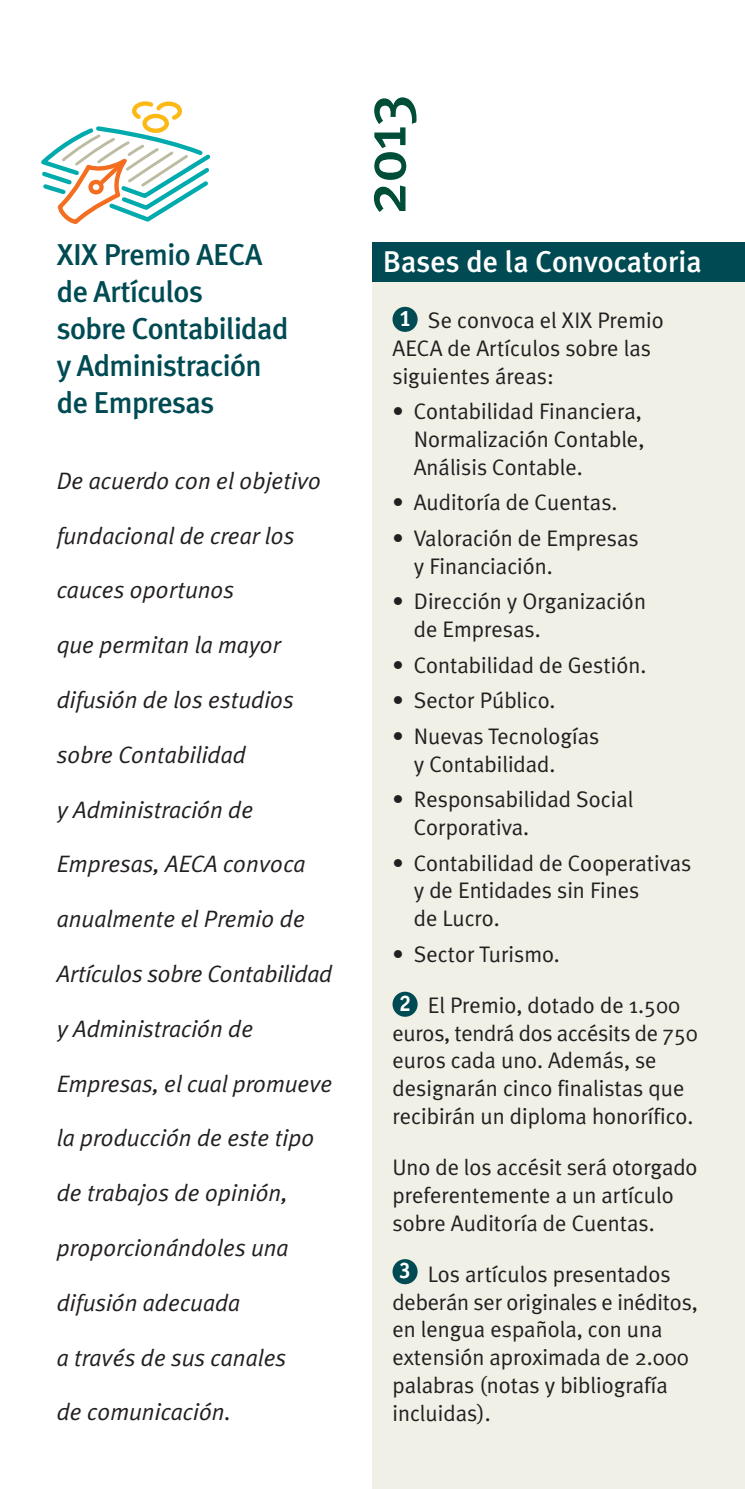
<style>
.page{position:relative;width:745px;height:1489px;background:#fff}
.page>*{position:absolute;margin:0;border:0;box-sizing:border-box;transform-origin:0 0}
.t1{font:500 60px "Meta Plus";color:#004e38}
.t2{font:500 30px/37px "Meta Plus";letter-spacing:-.02em;color:#004b53}
.t3{font:500 30px "Meta Plus";color:#fff}
.t4{font:italic 23.75px "Meta Plus Normal";color:#231f20}
.t5{font:22.5px/27.8px "Meta Plus Normal";color:#231f20}
.t6{font:700 22.5px "Officina Sans";color:#fff}
</style>
<div class="page">
<svg style="left:41px;top:101px;width:170px;height:123px"></svg>
<div style="left:372px;top:282px;width:372px;height:1206px;background:#f0f0e6"></div>
<div style="left:372px;top:242px;width:372px;height:40px;background:#004b53"></div>
<div style="left:392px;top:307px;width:25px;height:25px;background:#004b53;border-radius:50%"></div>
<div style="left:392px;top:991px;width:25px;height:25px;background:#004b53;border-radius:50%"></div>
<div style="left:392px;top:1258px;width:25px;height:26px;background:#004b53;border-radius:50%"></div>
<h2 class="t2" style="left:57px;top:237px;width:233px">XIX Premio AECA de Artículos<br>sobre Contabilidad y Administración de Empresas</h2>
<p class="t4" style="left:57px;top:471px;width:266px">De acuerdo con el objetivo</p>
<p class="t4" style="left:57px;top:525px;width:239px">fundacional de crear los</p>
<p class="t4" style="left:57px;top:580px;width:179px">cauces oportunos</p>
<p class="t4" style="left:57px;top:635px;width:225px">que permitan la mayor</p>
<p class="t4" style="left:57px;top:690px;width:238px">difusión de los estudios</p>
<p class="t4" style="left:57px;top:744px;width:191px">sobre Contabilidad</p>
<p class="t4" style="left:57px;top:799px;width:198px">y Administración de</p>
<p class="t4" style="left:57px;top:854px;width:250px">Empresas, AECA convoca</p>
<p class="t4" style="left:57px;top:909px;width:249px">anualmente el Premio de</p>
<p class="t4" style="left:57px;top:963px;width:277px">Artículos sobre Contabilidad</p>
<p class="t4" style="left:57px;top:1018px;width:198px">y Administración de</p>
<p class="t4" style="left:57px;top:1073px;width:277px">Empresas, el cual promueve</p>
<p class="t4" style="left:57px;top:1128px;width:259px">la producción de este tipo</p>
<p class="t4" style="left:57px;top:1183px;width:232px">de trabajos de opinión,</p>
<p class="t4" style="left:57px;top:1237px;width:233px">proporcionándoles una</p>
<p class="t4" style="left:57px;top:1292px;width:185px">difusión adecuada</p>
<p class="t4" style="left:57px;top:1347px;width:231px">a través de sus canales</p>
<p class="t4" style="left:57px;top:1402px;width:176px">de comunicación.</p>
<h1 class="t1" style="left:359px;top:215px;width:122px;rotate:-90deg">2013</h1>
<h2 class="t3" style="left:382px;top:249px;width:320px">Bases de la Convocatoria</h2>
<p class="t6" style="left:398px;top:310px;width:14px">1</p>
<p class="t5" style="left:392px;top:308px;width:272px;text-indent:35px">Se convoca el XIX Premio<br>AECA de Artículos sobre las siguientes áreas:</p>
<p class="t5" style="left:413px;top:399px;width:232px;text-align:justify;text-indent:-21px">• Contabilidad Financiera, Normalización Contable, Análisis Contable.</p>
<p class="t5" style="left:392px;top:490px;width:226px">• Auditoría de Cuentas.</p>
<p class="t5" style="left:413px;top:526px;width:226px;text-indent:-21px">• Valoración de Empresas y Financiación.</p>
<p class="t5" style="left:413px;top:589px;width:233px;text-indent:-21px">• Dirección y Organización de Empresas.</p>
<p class="t5" style="left:392px;top:652px;width:255px">• Contabilidad de Gestión.</p>
<p class="t5" style="left:392px;top:688px;width:164px">• Sector Público.</p>
<p class="t5" style="left:413px;top:723px;width:187px;text-indent:-21px">• Nuevas Tecnologías y Contabilidad.</p>
<p class="t5" style="left:413px;top:787px;width:221px;text-indent:-21px">• Responsabilidad Social<br>Corporativa.</p>
<p class="t5" style="left:413px;top:850px;width:279px;text-indent:-21px">• Contabilidad de Cooperativas y de Entidades sin Fines<br>de Lucro.</p>
<p class="t5" style="left:392px;top:941px;width:169px">• Sector Turismo.</p>
<p class="t5" style="left:392px;top:992px;width:306px;text-indent:35px">El Premio, dotado de 1.500 euros, tendrá dos accésits de 750 euros cada uno. Además, se designarán cinco finalistas que recibirán un diploma honorífico.</p>
<p class="t5" style="left:392px;top:1155px;width:306px">Uno de los accésit será otorgado preferentemente a un artículo sobre Auditoría de Cuentas.</p>
<p class="t5" style="left:392px;top:1261px;width:306px;text-indent:35px">Los artículos presentados deberán ser originales e inéditos, en lengua española, con una extensión aproximada de 2.000 palabras (notas y bibliografía incluidas).</p>
<p class="t6" style="left:398px;top:994px;width:14px">2</p>
<p class="t6" style="left:398px;top:1261px;width:14px">3</p>
</div>
